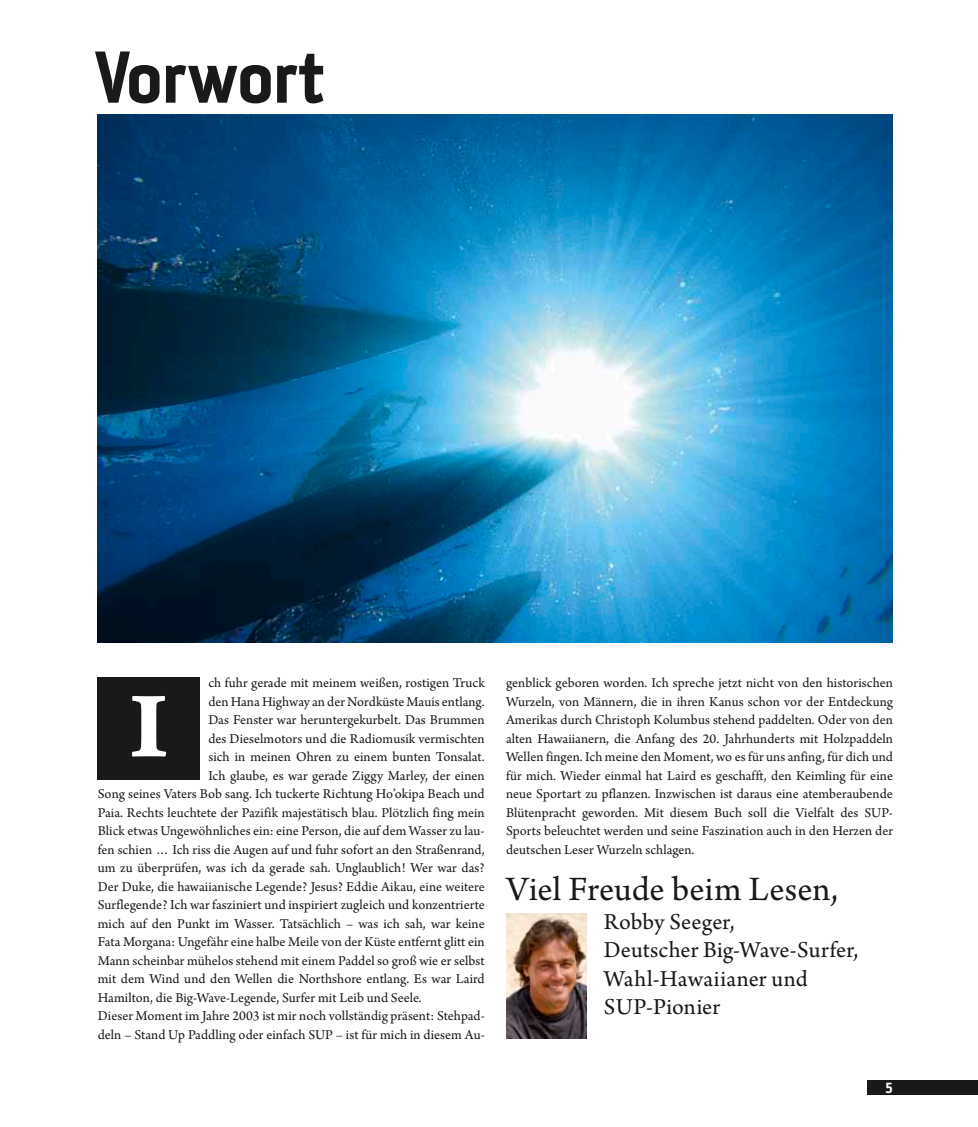
<style>
.page{position:relative;width:978px;height:1127px;background:#fff}
.page>*{position:absolute;margin:0;border:0;box-sizing:border-box;transform-origin:0 0}
.t1{font:99px "Arno Pro Bold Caption";color:#fff}
.t2{font:700 75px "AF Klampenborg";color:#1a1918}
.t3{font:36px "Arno Pro";color:#1a1918}
.t4{font:24px/28.5px "Arno Pro";letter-spacing:.005em;color:#1a1918}
.t5{font:700 15px "AF Klampenborg";color:#fff}
.t6{font:14.25px/18.5px "Arno Pro";letter-spacing:.005em;color:#1a1918;text-align:justify}
</style>
<div class="page">
<div style="left:867px;top:1080px;width:111px;height:15px;background:#1a1918"></div>
<img style="left:98px;top:115px;width:795px;height:527px">
<div style="left:98px;top:677px;width:102px;height:102px;background:#1a1918"></div>
<img style="left:506px;top:914px;width:81px;height:125px">
<h2 class="t2" style="left:95px;top:34px;width:232px">Vorwort</h2>
<p class="t6" style="left:208px;top:674px;width:278px">ch fuhr gerade mit meinem weißen, rostigen Truck</p>
<p class="t6" style="left:208px;top:693px;width:278px">den Hana Highway an der Nordküste Mauis entlang.</p>
<p class="t6" style="left:208px;top:711px;width:278px">Das Fenster war heruntergekurbelt. Das Brummen</p>
<p class="t6" style="left:208px;top:730px;width:278px">des Dieselmotors und die Radiomusik vermischten</p>
<p class="t6" style="left:208px;top:748px;width:278px">sich in meinen Ohren zu einem bunten Tonsalat.</p>
<p class="t6" style="left:208px;top:767px;width:278px">Ich glaube, es war gerade Ziggy Marley, der einen</p>
<p class="t6" style="left:98px;top:785px;width:388px">Song seines Vaters Bob sang. Ich tuckerte Richtung Ho’okipa Beach und</p>
<p class="t6" style="left:98px;top:804px;width:388px">Paia. Rechts leuchtete der Pazifik majestätisch blau. Plötzlich fing mein</p>
<p class="t6" style="left:98px;top:822px;width:388px">Blick etwas Ungewöhnliches ein: eine Person, die auf dem Wasser zu lau-</p>
<p class="t6" style="left:98px;top:841px;width:388px">fen schien … Ich riss die Augen auf und fuhr sofort an den Straßenrand,</p>
<p class="t6" style="left:98px;top:859px;width:388px">um zu überprüfen, was ich da gerade sah. Unglaublich! Wer war das?</p>
<p class="t6" style="left:98px;top:878px;width:388px">Der Duke, die hawaiianische Legende? Jesus? Eddie Aikau, eine weitere</p>
<p class="t6" style="left:98px;top:896px;width:388px">Surflegende? Ich war fasziniert und inspiriert zugleich und konzentrierte</p>
<p class="t6" style="left:98px;top:915px;width:388px">mich auf den Punkt im Wasser. Tatsächlich – was ich sah, war keine</p>
<p class="t6" style="left:98px;top:933px;width:388px">Fata Morgana: Ungefähr eine halbe Meile von der Küste entfernt glitt ein</p>
<p class="t6" style="left:98px;top:952px;width:388px">Mann scheinbar mühelos stehend mit einem Paddel so groß wie er selbst</p>
<p class="t6" style="left:98px;top:970px;width:388px">mit dem Wind und den Wellen die Northshore entlang. Es war Laird</p>
<p class="t6" style="left:98px;top:989px;width:326px">Hamilton, die Big-Wave-Legende, Surfer mit Leib und Seele.</p>
<p class="t6" style="left:98px;top:1007px;width:387px">Dieser Moment im Jahre 2003 ist mir noch vollständig präsent: Stehpad-</p>
<p class="t6" style="left:98px;top:1026px;width:388px">deln – Stand Up Paddling oder einfach SUP – ist für mich in diesem Au-</p>
<h1 class="t1" style="left:129px;top:667px;width:40px">I</h1>
<p class="t6" style="left:506px;top:674px;width:388px">genblick geboren worden. Ich spreche jetzt nicht von den historischen Wurzeln, von Männern, die in ihren Kanus schon vor der Entdeckung Amerikas durch Christoph Kolumbus stehend paddelten. Oder von den alten Hawaiianern, die Anfang des 20. Jahrhunderts mit Holzpaddeln Wellen fingen. Ich meine den Moment, wo es für uns anfing, für dich und für mich. Wieder einmal hat Laird es geschafft, den Keimling für eine neue Sportart zu pflanzen. Inzwischen ist daraus eine atemberaubende Blütenpracht geworden. Mit diesem Buch soll die Vielfalt des SUP-Sports beleuchtet werden und seine Faszination auch in den Herzen der deutschen Leser Wurzeln schlagen.</p>
<h3 class="t3" style="left:506px;top:869px;width:332px">Viel Freude beim Lesen,</h3>
<h3 class="t4" style="left:604px;top:909px;width:255px">Robby Seeger,<br>Deutscher Big-Wave-Surfer,<br>Wahl-Hawaiianer und<br>SUP-Pionier</h3>
<p class="t5" style="left:885px;top:1079px;width:9px">5</p>
</div>
